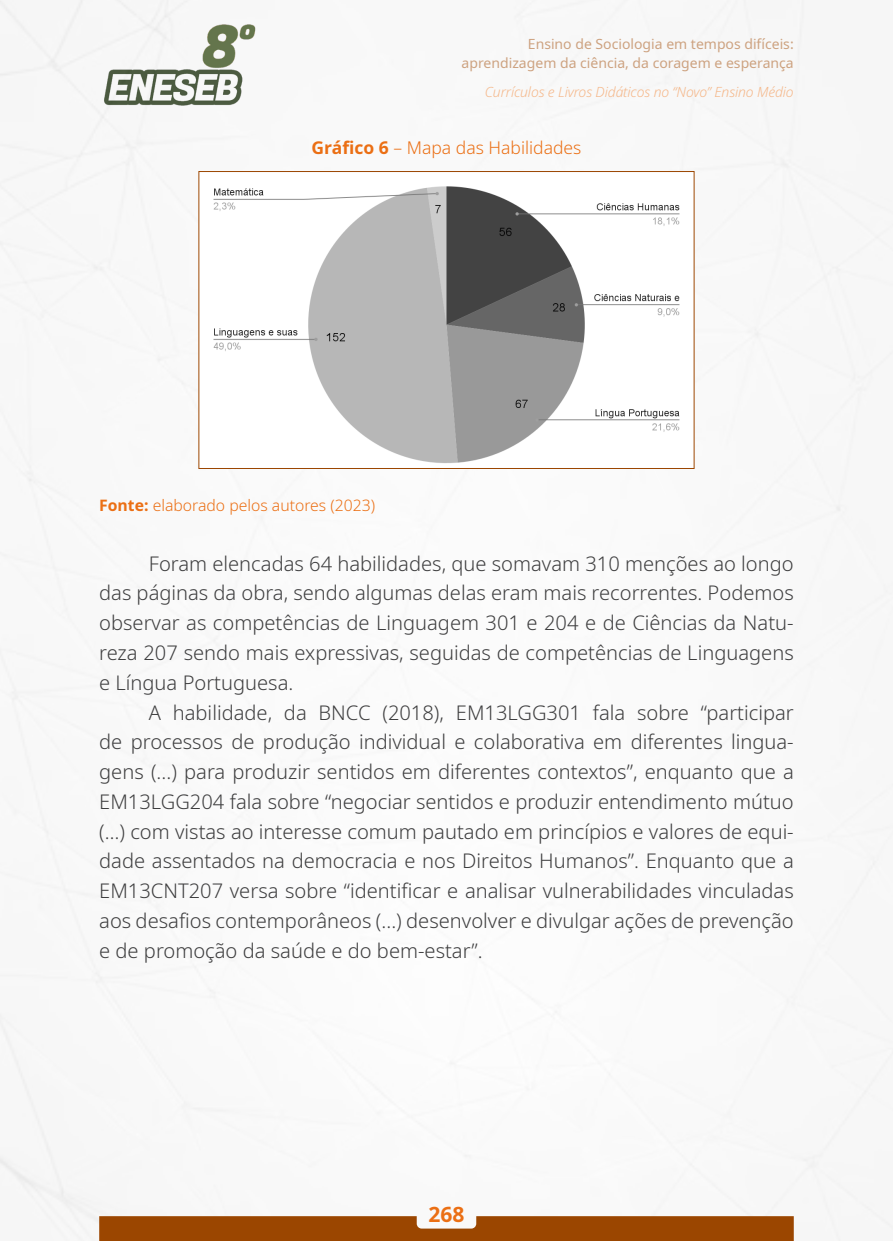
<style>
.page{position:relative;width:893px;height:1241px;background:#fff}
.page>*{position:absolute;margin:0;border:0;box-sizing:border-box;transform-origin:0 0}
.t1{font:700 21px "Noto Sans";color:#eb6f14}
._7_CORPO{font:300 20.12px/29.8px "Noto Sans";color:#3e3e3f;text-align:justify}
._12_LEGENDAS{font:300 17.5px "Noto Sans";color:#eb6f14}
._13_FONTES{font:300 15.75px "Noto Sans";color:#eb6f14}
.t2{font:14px/19.2px "Noto Sans";color:#cda280;text-align:right}
.t3{font:italic 300 14px "Noto Sans";letter-spacing:-.01em;color:#f5b789}
.s1{font-weight:700}
</style>
<div class="page">
<img style="left:0;top:0;width:893px;height:1240px">
<svg style="left:99px;top:1215px;width:695px;height:25px"></svg>
<img style="left:200px;top:173px;width:492px;height:294px">
<div style="left:198px;top:171px;width:496px;height:298px;border:1px solid #9b4600"></div>
<p class="t2" style="left:462px;top:34px;width:334px">Ensino de Sociologia em tempos difíceis: aprendizagem da ciência, da coragem e esperança</p>
<p class="t3" style="left:485px;top:82px;width:310px">Currículos e Livros Didáticos no “Novo” Ensino Médio</p>
<p class="_12_LEGENDAS" style="left:312px;top:135px;width:271px"><span class="s1">Gráfico 6</span> – Mapa das Habilidades</p>
<p class="_13_FONTES" style="left:99px;top:494px;width:277px"><span class="s1">Fonte:</span> elaborado pelos autores (2023)</p>
<p class="_7_CORPO" style="left:99px;top:549px;width:696px;text-indent:50px">Foram elencadas 64 habilidades, que somavam 310 menções ao longo das páginas da obra, sendo algumas delas eram mais recorrentes. Podemos observar as competências de Linguagem 301 e 204 e de Ciências da Natu&shy;reza 207 sendo mais expressivas, seguidas de competências de Linguagens e Língua Portuguesa.</p>
<p class="_7_CORPO" style="left:99px;top:697px;width:696px;text-indent:50px">A habilidade, da BNCC (2018), EM13LGG301 fala sobre “participar de processos de produção individual e colaborativa em diferentes lingua&shy;gens (...) para produzir sentidos em diferentes contextos”, enquanto que a EM13LGG204 fala sobre “negociar sentidos e produzir entendimento mútuo (…) com vistas ao interesse comum pautado em princípios e valores de equi&shy;dade assentados na democracia e nos Direitos Humanos”. Enquanto que a EM13CNT207 versa sobre “identificar e analisar vulnerabilidades vinculadas aos desafios contemporâneos (...) desenvolver e divulgar ações de prevenção e de promoção da saúde e do bem-estar”.</p>
<p class="t1" style="left:428px;top:1199px;width:38px">268</p>
</div>
